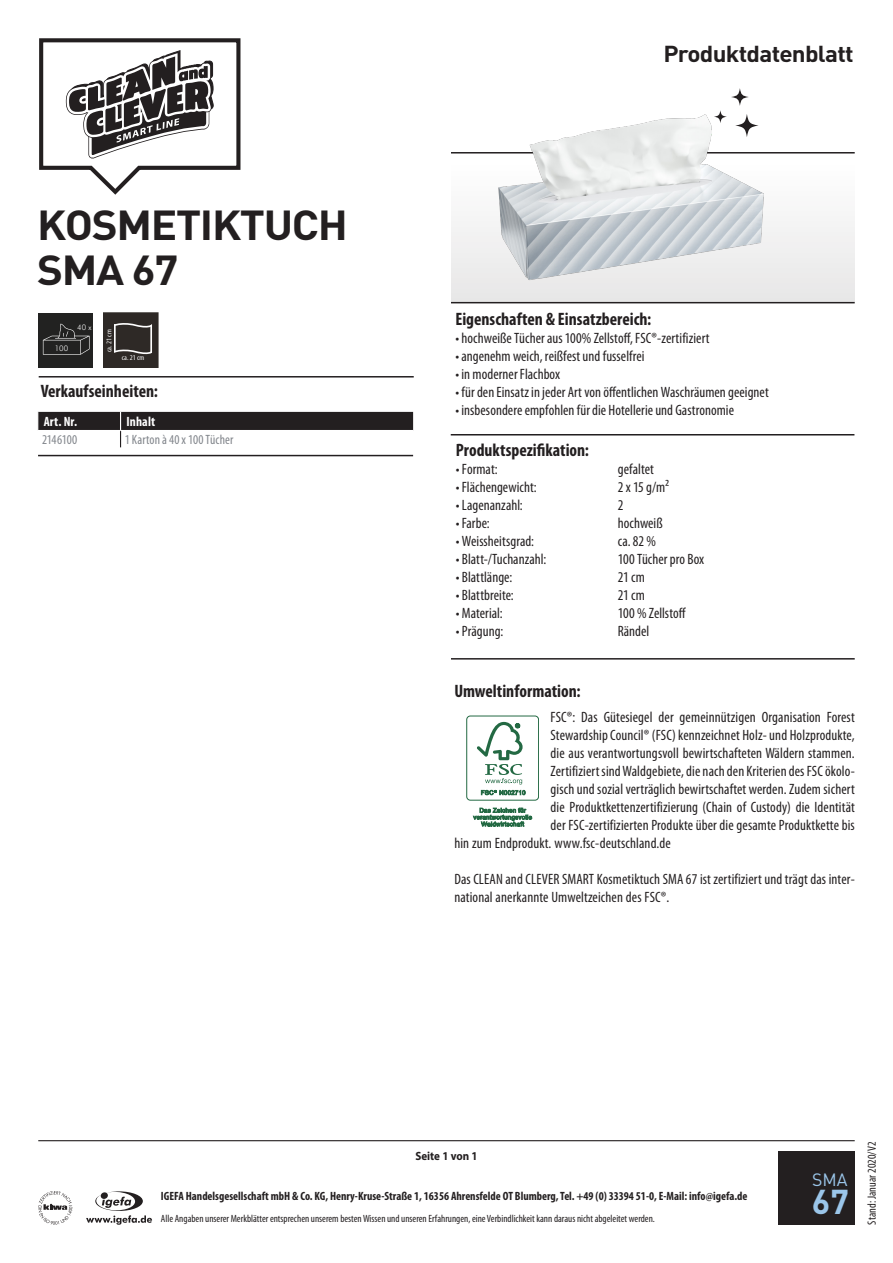
<style>
.page{position:relative;width:893px;height:1263px;background:#fff}
.page>*{position:absolute;margin:0;border:0;box-sizing:border-box;transform-origin:0 0}
.t1{font:700 41.4px "DIN";letter-spacing:-.03em;color:#231f20;scale:1.06 1}
.t2{font:700 34.05px "DIN";color:#9bc6ea}
.t3{font:700 22.8px "DIN";letter-spacing:-.03em;color:#231f20;scale:1.06 1}
.t4{font:700 condensed 18px "Myriad Pro";color:#231f20}
.t5{font:17.55px "DIN";color:#9bc6ea}
.t6{font:condensed 15px/18px "Myriad Pro";letter-spacing:.01em;color:#231f20}
.t7{font:condensed 13.5px "Myriad Pro";letter-spacing:.005em;color:#81858b}
.t8{font:700 condensed 13.5px "Myriad Pro";letter-spacing:.01em;color:#fff}
.t9{font:condensed 13.5px "Myriad Pro";letter-spacing:-.02em;color:#81858b}
.t10{font:700 condensed 12px "Myriad Pro";color:#231f20}
.t11{font:condensed 12px "Myriad Pro";letter-spacing:.01em;color:#231f20}
.t12{font:700 12px "Myriad Pro";color:#231f20;scale:.92 1}
.t13{font:condensed 10.5px "Myriad Pro";color:#231f20}
.t14{font:300 7.8px "Futura BT";color:#fff}
.t15{font:condensed 7.35px "Myriad Pro";color:#fff;scale:1.06 1}
</style>
<div class="page">
<div style="left:466px;top:716px;width:73px;height:84px;border:1px solid #236943;border-radius:4px"></div>
<svg style="left:477px;top:722px;width:46px;height:62px"></svg>
<svg style="left:481px;top:790px;width:44px;height:5px"></svg>
<svg style="left:473px;top:808px;width:59px;height:19px"></svg>
<div style="left:451px;top:83px;width:404px;height:219px;background:linear-gradient(to right,#f5f5f5,#f6f5f5)"></div>
<svg style="left:39px;top:38px;width:202px;height:157px"></svg>
<svg style="left:86px;top:1191px;width:66px;height:34px"></svg>
<div style="left:101px;top:1192px;width:7px;height:7px;background:#231f20;border-radius:50%"></div>
<svg style="left:38px;top:1191px;width:34px;height:34px"></svg>
<hr style="left:451px;top:434px;width:403px;height:1px;background:#231f20">
<hr style="left:451px;top:152px;width:404px;height:2px;background:#231f20">
<hr style="left:451px;top:302px;width:404px;height:1px;background:#231f20">
<hr style="left:451px;top:658px;width:404px;height:1px;background:#231f20">
<hr style="left:38px;top:455px;width:375px;height:1px;background:#231f20">
<hr style="left:38px;top:1140px;width:817px;height:1px;background:#231f20">
<div style="left:778px;top:1151px;width:77px;height:74px;background:#231f20"></div>
<svg style="left:37px;top:412px;width:376px;height:35px"></svg>
<div style="left:38px;top:313px;width:55px;height:55px;background:#222221"></div>
<svg style="left:42px;top:323px;width:48px;height:32px"></svg>
<svg style="left:103px;top:313px;width:55px;height:55px;background:#3c3735"></svg>
<hr style="left:39px;top:376px;width:375px;height:1px;background:#231f20">
<svg style="left:731px;top:88px;width:18px;height:18px"></svg>
<img style="left:476px;top:103px;width:309px;height:183px">
<p class="t1" style="left:37px;top:198px;width:295px">KOSMETIKTUCH</p>
<p class="t1" style="left:37px;top:243px;width:135px">SMA 67</p>
<p class="t14" style="left:55px;top:343px;width:15px">100</p>
<p class="t14" style="left:77px;top:322px;width:16px">40 x</p>
<p class="t15" style="left:105px;top:352px;width:23px;rotate:-90deg">ca. 21 cm</p>
<p class="t15" style="left:122px;top:354px;width:23px">ca. 21 cm</p>
<p class="t4" style="left:41px;top:380px;width:119px">Verkaufseinheiten:</p>
<p class="t8" style="left:44px;top:413px;width:35px">Art. Nr.</p>
<p class="t8" style="left:127px;top:413px;width:30px">Inhalt</p>
<p class="t9" style="left:42px;top:432px;width:37px">2146100</p>
<p class="t7" style="left:125px;top:432px;width:110px">1 Karton à 40 x 100 Tücher</p>
<p class="t3" style="left:663px;top:39px;width:181px">Produktdatenblatt</p>
<p class="t4" style="left:455px;top:308px;width:197px">Eigenschaften &amp; Einsatzbereich:</p>
<p class="t6" style="left:455px;top:329px;width:256px">• hochweiße Tücher aus 100% Zellstoff, FSC®-zertifiziert</p>
<p class="t6" style="left:455px;top:347px;width:191px">• angenehm weich, reißfest und fusselfrei</p>
<p class="t6" style="left:455px;top:365px;width:106px">• in moderner Flachbox</p>
<p class="t6" style="left:455px;top:383px;width:315px">• für den Einsatz in jeder Art von öffentlichen Waschräumen geeignet</p>
<p class="t6" style="left:455px;top:401px;width:280px">• insbesondere empfohlen für die Hotellerie und Gastronomie</p>
<p class="t4" style="left:456px;top:439px;width:135px">Produktspezifikation:</p>
<p class="t6" style="left:456px;top:460px;width:43px">• Format:</p>
<p class="t6" style="left:618px;top:460px;width:38px">gefaltet</p>
<p class="t6" style="left:456px;top:478px;width:82px">• Flächengewicht:</p>
<p class="t6" style="left:618px;top:478px;width:53px">2 x 15 g/m²</p>
<p class="t6" style="left:456px;top:496px;width:69px">• Lagenanzahl:</p>
<p class="t6" style="left:618px;top:496px;width:7px">2</p>
<p class="t6" style="left:456px;top:514px;width:36px">• Farbe:</p>
<p class="t6" style="left:618px;top:514px;width:46px">hochweiß</p>
<p class="t6" style="left:456px;top:532px;width:80px">• Weissheitsgrad:</p>
<p class="t6" style="left:618px;top:532px;width:40px">ca. 82 %</p>
<p class="t6" style="left:456px;top:550px;width:92px">• Blatt-/Tuchanzahl:</p>
<p class="t6" style="left:618px;top:550px;width:88px">100 Tücher pro Box</p>
<p class="t6" style="left:456px;top:568px;width:58px">• Blattlänge:</p>
<p class="t6" style="left:618px;top:568px;width:29px">21 cm</p>
<p class="t6" style="left:456px;top:586px;width:59px">• Blattbreite:</p>
<p class="t6" style="left:618px;top:586px;width:29px">21 cm</p>
<p class="t6" style="left:456px;top:604px;width:48px">• Material:</p>
<p class="t6" style="left:618px;top:604px;width:70px">100 % Zellstoff</p>
<p class="t6" style="left:456px;top:622px;width:49px">• Prägung:</p>
<p class="t6" style="left:618px;top:622px;width:33px">Rändel</p>
<p class="t4" style="left:454px;top:679px;width:128px">Umweltinformation:</p>
<p class="t6" style="left:551px;top:708px;width:306px">FSC®: Das Gütesiegel der gemeinnützigen Organisation Forest</p>
<p class="t6" style="left:551px;top:726px;width:306px">Stewardship Council® (FSC) kennzeichnet Holz- und Holzprodukte,</p>
<p class="t6" style="left:551px;top:744px;width:306px">die aus verantwortungsvoll bewirtschafteten Wäldern stammen.</p>
<p class="t6" style="left:551px;top:762px;width:306px">Zertifiziert sind Waldgebiete, die nach den Kriterien des FSC ökolo-</p>
<p class="t6" style="left:551px;top:780px;width:306px">gisch und sozial verträglich bewirtschaftet werden. Zudem sichert</p>
<p class="t6" style="left:551px;top:798px;width:306px">die Produktkettenzertifizierung (Chain of Custody) die Identität</p>
<p class="t6" style="left:551px;top:816px;width:306px">der FSC-zertifizierten Produkte über die gesamte Produktkette bis</p>
<p class="t6" style="left:454px;top:834px;width:218px">hin zum Endprodukt. www.fsc-deutschland.de</p>
<p class="t6" style="left:454px;top:870px;width:402px">Das CLEAN and CLEVER SMART Kosmetiktuch SMA 67 ist zertifiziert und trägt das inter&shy;national anerkannte Umweltzeichen des FSC®.</p>
<p class="t12" style="left:415px;top:1148px;width:69px">Seite 1 von 1</p>
<p class="t10" style="left:161px;top:1188px;width:588px">IGEFA Handelsgesellschaft mbH &amp; Co. KG, Henry-Kruse-Straße 1, 16356 Ahrensfelde OT Blumberg, Tel. +49 (0) 33394 51-0, E-Mail: info@igefa.de</p>
<p class="t13" style="left:161px;top:1212px;width:495px">Alle Angaben unserer Merkblätter entsprechen unserem besten Wissen und unseren Erfahrungen, eine Verbindlichkeit kann daraus nicht abgeleitet werden.</p>
<p class="t5" style="left:812px;top:1169px;width:37px">SMA</p>
<p class="t2" style="left:812px;top:1180px;width:39px">67</p>
<p class="t11" style="left:865px;top:1225px;width:85px;rotate:-90deg">Stand: Januar 2020/V2</p>
</div>
